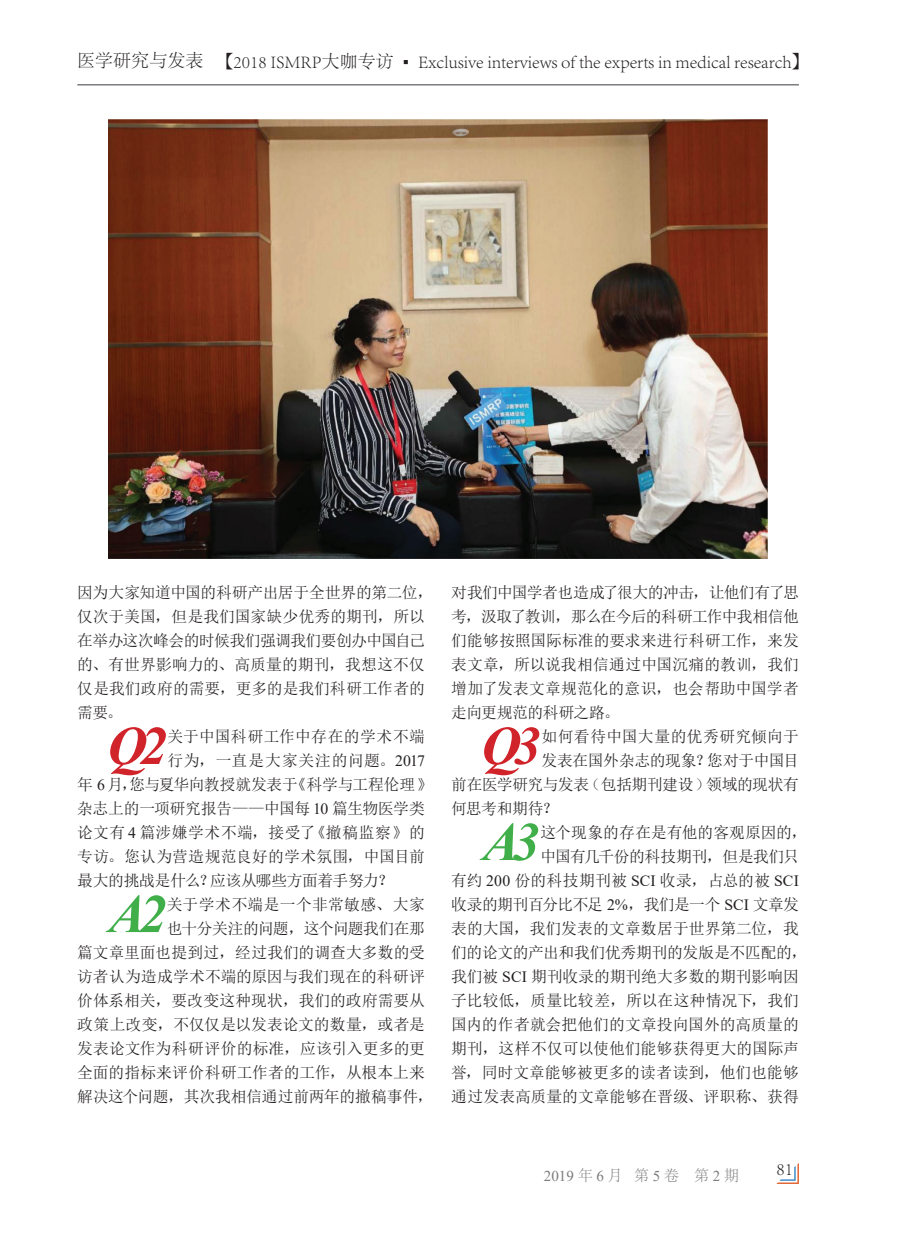
<style>
.page{position:relative;width:919px;height:1238px;background:#fff}
.page>*{position:absolute;margin:0;border:0;box-sizing:border-box;transform-origin:0 0}
.t1{font:italic 700 54.45px "Times New Roman";color:#d1232a}
.t2{font:italic 700 54.45px "Times New Roman";color:#40ae49}
.t3{font:300 18px "Adobe Song Std";color:#231f20}
.t4{font:15.75px/24px "N Sim Sun";letter-spacing:-.005em;color:#231f20}
.t5{font:15.75px "N Sim Sun";letter-spacing:.015em;color:#231f20}
.t6{font:15.75px "N Sim Sun";letter-spacing:-.035em;color:#231f20}
.t7{font:15.75px "N Sim Sun";letter-spacing:-.025em;color:#231f20}
.t8{font:15.75px "N Sim Sun";letter-spacing:.02em;color:#231f20}
.t9{font:15.75px "N Sim Sun";letter-spacing:.03em;color:#231f20}
.t10{font:15.75px "N Sim Sun";letter-spacing:.05em;color:#231f20}
.t11{font:15.75px "N Sim Sun";letter-spacing:-.03em;color:#231f20}
.t12{font:15.75px "N Sim Sun";letter-spacing:.025em;color:#231f20}
.t13{font:15px "Times New Roman";color:#7c7c80}
.s1{font-family:"Adobe Fangsong Std";font-weight:400}
.s2{font-family:"Arial Narrow";font-weight:400}
.s3{font-family:"Times New Roman"}
.s4{font-family:"Adobe Song Std";font-weight:300}
</style>
<div class="page">
<hr style="left:77px;top:84px;width:721px;height:1px;background:#7c7c80">
<svg style="left:777px;top:1164px;width:21px;height:19px"></svg>
<img style="left:109px;top:119px;width:658px;height:440px">
<p class="t3" style="left:77px;top:51px;width:734px">医学研究与发表 <span class="s1">【</span>2018 ISMRP大咖专访 <span class="s2">▪</span> Exclusive interviews of the experts in medical research<span class="s1">】</span></p>
<p class="t4" style="left:77px;top:580px;width:357px">因为大家知道中国的科研产出居于全世界的第二位，仅次于美国，但是我们国家缺少优秀的期刊，所以在举办这次峰会的时候我们强调我们要创办中国自己的、有世界影响力的、高质量的期刊，我想这不仅仅是我们政府的需要，更多的是我们科研工作者的需要。</p>
<h1 class="t1" style="left:107px;top:707px;width:61px">Q2</h1>
<p class="t8" style="left:167px;top:728px;width:259px">关于中国科研工作中存在的学术不端</p>
<p class="t10" style="left:167px;top:752px;width:259px">行为，一直是大家关注的问题。<span class="s3">2017</span></p>
<p class="t4" style="left:77px;top:772px;width:357px">年 <span class="s3">6</span> 月，您与夏华向教授就发表于《科学与工程伦理》</p>
<p class="t4" style="left:77px;top:796px;width:349px">杂志上的一项研究报告——中国每 <span class="s3">10</span> 篇生物医学类</p>
<p class="t9" style="left:77px;top:824px;width:349px">论文有 <span class="s3">4</span> 篇涉嫌学术不端，接受了《撤稿监察》的</p>
<p class="t5" style="left:77px;top:848px;width:349px">专访。您认为营造规范良好的学术氛围，中国目前</p>
<p class="t4" style="left:77px;top:868px;width:317px">最大的挑战是什么？应该从哪些方面着手努力？</p>
<h1 class="t2" style="left:109px;top:875px;width:59px">A2</h1>
<p class="t12" style="left:167px;top:896px;width:260px">关于学术不端是一个非常敏感、大家</p>
<p class="t6" style="left:167px;top:920px;width:260px">也十分关注的问题，这个问题我们在那</p>
<p class="t4" style="left:77px;top:940px;width:349px">篇文章里面也提到过，经过我们的调查大多数的受</p>
<p class="t4" style="left:77px;top:964px;width:349px">访者认为造成学术不端的原因与我们现在的科研评</p>
<p class="t4" style="left:77px;top:988px;width:349px">价体系相关，要改变这种现状，我们的政府需要从</p>
<p class="t4" style="left:77px;top:1012px;width:349px">政策上改变，不仅仅是以发表论文的数量，或者是</p>
<p class="t4" style="left:77px;top:1036px;width:349px">发表论文作为科研评价的标准，应该引入更多的更</p>
<p class="t4" style="left:77px;top:1060px;width:349px">全面的指标来评价科研工作者的工作，从根本上来</p>
<p class="t4" style="left:77px;top:1084px;width:357px">解决这个问题，其次我相信通过前两年的撤稿事件，</p>
<p class="t4" style="left:451px;top:580px;width:349px;text-align:justify">对我们中国学者也造成了很大的冲击，让他们有了思考，汲取了教训，那么在今后的科研工作中我相信他们能够按照国际标准的要求来进行科研工作，来发表文章，所以说我相信通过中国沉痛的教训，我们增加了发表文章规范化的意识，也会帮助中国学者走向更规范的科研之路。</p>
<h1 class="t1" style="left:481px;top:707px;width:61px">Q3</h1>
<p class="t8" style="left:541px;top:728px;width:259px">如何看待中国大量的优秀研究倾向于</p>
<p class="t7" style="left:541px;top:752px;width:259px">发表在国外杂志的现象？您对于中国目</p>
<p class="t7" style="left:451px;top:776px;width:349px">前在医学研究与发表（包括期刊建设）领域的现状有</p>
<p class="t4" style="left:451px;top:796px;width:108px">何思考和期待？</p>
<h1 class="t2" style="left:482px;top:803px;width:59px">A3</h1>
<p class="t4" style="left:540px;top:820px;width:268px">这个现象的存在是有他的客观原因的，</p>
<p class="t11" style="left:540px;top:848px;width:260px">中国有几千份的科技期刊，但是我们只</p>
<p class="t5" style="left:451px;top:872px;width:349px">有约 <span class="s3">200</span> 份的科技期刊被 <span class="s3">SCI</span> 收录，占总的被 <span class="s3">SCI</span></p>
<p class="t6" style="left:451px;top:896px;width:349px">收录的期刊百分比不足 <span class="s3">2%</span>，我们是一个 <span class="s3">SCI</span> 文章发</p>
<p class="t4" style="left:451px;top:916px;width:349px">表的大国，我们发表的文章数居于世界第二位，我</p>
<p class="t4" style="left:451px;top:940px;width:357px">们的论文的产出和我们优秀期刊的发版是不匹配的，</p>
<p class="t4" style="left:451px;top:964px;width:349px">我们被 <span class="s3">SCI</span> 期刊收录的期刊绝大多数的期刊影响因</p>
<p class="t4" style="left:451px;top:988px;width:349px">子比较低，质量比较差，所以在这种情况下，我们</p>
<p class="t4" style="left:451px;top:1012px;width:349px">国内的作者就会把他们的文章投向国外的高质量的</p>
<p class="t4" style="left:451px;top:1036px;width:349px">期刊，这样不仅可以使他们能够获得更大的国际声</p>
<p class="t4" style="left:451px;top:1060px;width:349px">誉，同时文章能够被更多的读者读到，他们也能够</p>
<p class="t4" style="left:451px;top:1084px;width:349px">通过发表高质量的文章能够在晋级、评职称、获得</p>
<p class="t13" style="left:544px;top:1165px;width:196px">2019<span class="s4">年</span>6<span class="s4">月 第</span>5<span class="s4">卷 第</span>2<span class="s4">期</span></p>
<p class="t3" style="left:776px;top:1158px;width:18px">81</p>
</div>
